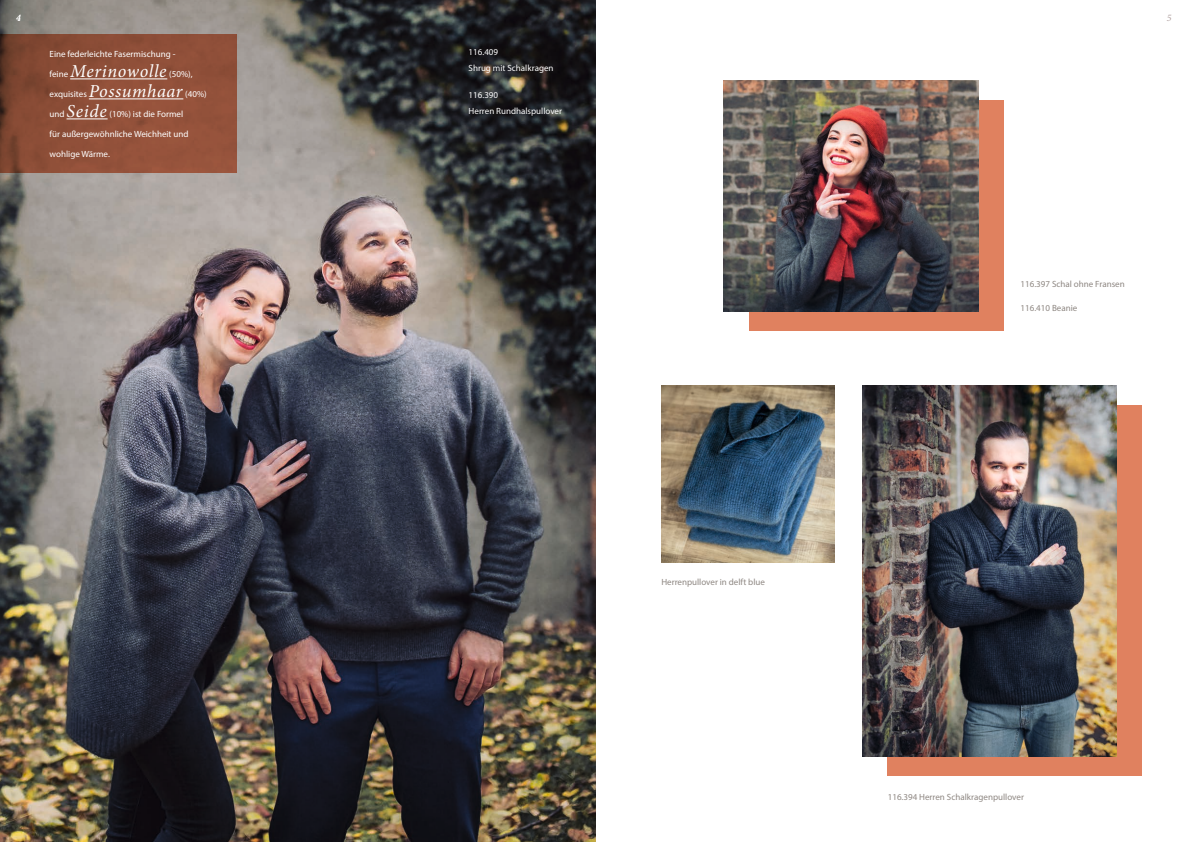
<style>
.page{position:relative;width:1191px;height:842px;background:#fff}
.page>*{position:absolute;margin:0;border:0;box-sizing:border-box;transform-origin:0 0}
.t1{font:italic 10px "Minion Pro";color:#b1a2a1}
.t2{font:italic 10px "Minion Pro";color:#fff}
.t3{font:9px/16px "Myriad Pro";color:#fff}
.t4{font:9px "Myriad Pro";color:#8e8782}
.s1{font-family:"Minion Pro";font-style:italic;font-size:18.3px}
</style>
<div class="page">
<img style="left:0;top:0;width:596px;height:842px">
<div style="left:749px;top:101px;width:254px;height:230px;background:#e0815f"></div>
<img style="left:724px;top:81px;width:254px;height:230px">
<div style="left:887px;top:406px;width:254px;height:370px;background:#e0815f"></div>
<img style="left:862px;top:386px;width:254px;height:370px">
<img style="left:661px;top:386px;width:173px;height:176px">
<svg style="left:0;top:34px;width:237px;height:139px;background:#8c4e37"></svg>
<hr style="left:70px;top:78px;width:97px;height:1px;background:#fff">
<hr style="left:89px;top:98px;width:94px;height:1px;background:#fff">
<hr style="left:67px;top:118px;width:41px;height:1px;background:#fff">
<p class="t2" style="left:16px;top:11px;width:6px">4</p>
<p class="t3" style="left:50px;top:46px;width:127px">Eine federleichte Fasermischung -</p>
<p class="t3" style="left:50px;top:66px;width:144px">feine <span class="s1">Merinowolle</span> (50%),</p>
<p class="t3" style="left:50px;top:86px;width:159px">exquisites <span class="s1">Possumhaar</span> (40%)</p>
<p class="t3" style="left:50px;top:106px;width:135px">und <span class="s1">Seide</span> (10%) ist die Formel</p>
<p class="t3" style="left:50px;top:126px;width:140px">für außergewöhnliche Weichheit und</p>
<p class="t3" style="left:50px;top:146px;width:62px">wohlige Wärme.</p>
<p class="t3" style="left:468px;top:44px;width:86px">116.409<br>Shrug mit Schalkragen</p>
<p class="t3" style="left:468px;top:87px;width:95px">116.390<br>Herren Rundhalspullover</p>
<p class="t4" style="left:661px;top:576px;width:105px">Herrenpullover in delft blue</p>
<p class="t1" style="left:1166px;top:11px;width:6px">5</p>
<p class="t4" style="left:1020px;top:279px;width:106px">116.397 Schal ohne Fransen</p>
<p class="t4" style="left:1020px;top:303px;width:58px">116.410 Beanie</p>
<p class="t4" style="left:887px;top:791px;width:138px">116.394 Herren Schalkragenpullover</p>
</div>
